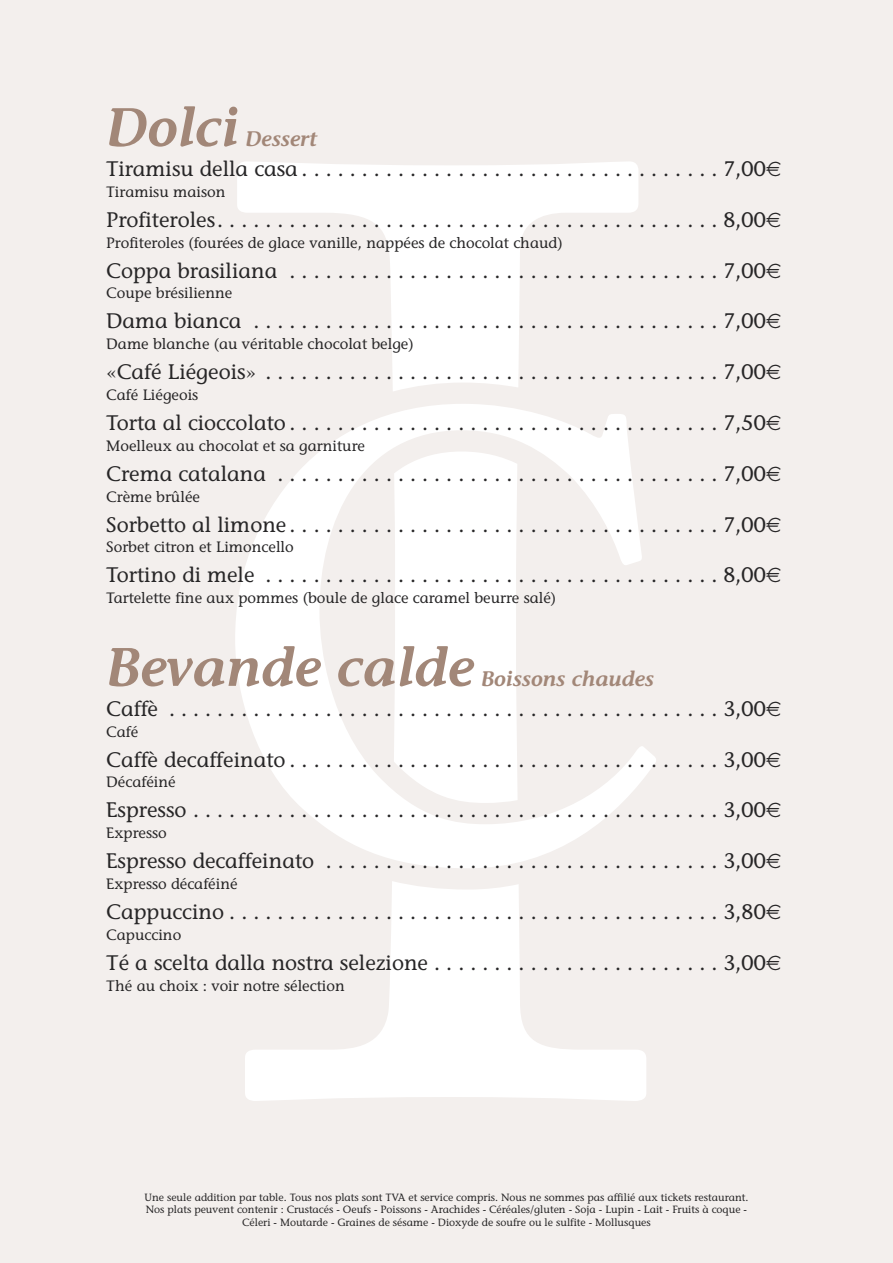
<style>
.page{position:relative;width:893px;height:1263px;background:#f3efed}
.page>*{position:absolute;margin:0;border:0;box-sizing:border-box;transform-origin:0 0}
.t1{font:italic 600 54px "Stone Informal";color:#a28778}
.t2{font:21px "Stone Informal";color:#272627}
.t3{font:italic 600 21px "Stone Informal";color:#a28778}
.t4{font:15px "Stone Informal";color:#272627}
.t5{font:10.5px/12.6px "Stone Informal";color:#272627;text-align:center}
</style>
<div class="page">
<svg style="left:237px;top:162px;width:401px;height:229px"></svg>
<svg style="left:245px;top:881px;width:401px;height:220px"></svg>
<svg style="left:235px;top:404px;width:421px;height:464px;fill:#fdfcfc"></svg>
<h1 class="t1" style="left:106px;top:106px;width:135px">Dolci</h1>
<p class="t3" style="left:246px;top:131px;width:74px">Dessert</p>
<p class="t2" style="left:106px;top:156px;width:661px">Tiramisu della casa . . . . . . . . . . . . . . . . . . . . . . . . . . . . . . . . . . . 7,00</p>
<p class="t4" style="left:106px;top:183px;width:121px">Tiramisu maison</p>
<p class="t2" style="left:106px;top:207px;width:661px">Profiteroles. . . . . . . . . . . . . . . . . . . . . . . . . . . . . . . . . . . . . . . . . . 8,00</p>
<p class="t4" style="left:106px;top:234px;width:458px">Profiteroles (fourées de glace vanille, nappées de chocolat chaud)</p>
<p class="t2" style="left:106px;top:258px;width:661px">Coppa brasiliana . . . . . . . . . . . . . . . . . . . . . . . . . . . . . . . . . . . . 7,00</p>
<p class="t4" style="left:106px;top:284px;width:128px">Coupe brésilienne</p>
<p class="t2" style="left:106px;top:309px;width:661px">Dama bianca . . . . . . . . . . . . . . . . . . . . . . . . . . . . . . . . . . . . . . . 7,00</p>
<p class="t4" style="left:106px;top:335px;width:309px">Dame blanche (au véritable chocolat belge)</p>
<p class="t2" style="left:106px;top:360px;width:661px">«Café Liégeois» . . . . . . . . . . . . . . . . . . . . . . . . . . . . . . . . . . . . . . 7,00</p>
<p class="t4" style="left:106px;top:386px;width:94px">Café Liégeois</p>
<p class="t2" style="left:106px;top:410px;width:661px">Torta al cioccolato . . . . . . . . . . . . . . . . . . . . . . . . . . . . . . . . . . . . 7,50</p>
<p class="t4" style="left:106px;top:437px;width:260px">Moelleux au chocolat et sa garniture</p>
<p class="t2" style="left:106px;top:461px;width:661px">Crema catalana . . . . . . . . . . . . . . . . . . . . . . . . . . . . . . . . . . . . . 7,00</p>
<p class="t4" style="left:106px;top:488px;width:95px">Crème brûlée</p>
<p class="t2" style="left:106px;top:512px;width:661px">Sorbetto al limone . . . . . . . . . . . . . . . . . . . . . . . . . . . . . . . . . . . . 7,00</p>
<p class="t4" style="left:106px;top:538px;width:189px">Sorbet citron et Limoncello</p>
<p class="t2" style="left:106px;top:563px;width:661px">Tortino di mele . . . . . . . . . . . . . . . . . . . . . . . . . . . . . . . . . . . . . . 8,00</p>
<p class="t4" style="left:106px;top:589px;width:451px">Tartelette fine aux pommes (boule de glace caramel beurre salé)</p>
<h1 class="t1" style="left:106px;top:646px;width:370px">Bevande calde</h1>
<p class="t3" style="left:481px;top:670px;width:175px">Boissons chaudes</p>
<p class="t2" style="left:106px;top:696px;width:661px">Caffè . . . . . . . . . . . . . . . . . . . . . . . . . . . . . . . . . . . . . . . . . . . . . . 3,00</p>
<p class="t4" style="left:106px;top:723px;width:34px">Café</p>
<p class="t2" style="left:106px;top:747px;width:661px">Caffè decaffeinato . . . . . . . . . . . . . . . . . . . . . . . . . . . . . . . . . . . . 3,00</p>
<p class="t4" style="left:106px;top:773px;width:71px">Décaféiné</p>
<p class="t2" style="left:106px;top:798px;width:661px">Espresso . . . . . . . . . . . . . . . . . . . . . . . . . . . . . . . . . . . . . . . . . . . . 3,00</p>
<p class="t4" style="left:106px;top:824px;width:62px">Expresso</p>
<p class="t2" style="left:106px;top:849px;width:661px">Espresso decaffeinato . . . . . . . . . . . . . . . . . . . . . . . . . . . . . . . . . 3,00</p>
<p class="t4" style="left:106px;top:875px;width:133px">Expresso décaféiné</p>
<p class="t2" style="left:106px;top:899px;width:661px">Cappuccino . . . . . . . . . . . . . . . . . . . . . . . . . . . . . . . . . . . . . . . . . 3,80</p>
<p class="t4" style="left:106px;top:926px;width:76px">Capuccino</p>
<p class="t2" style="left:106px;top:950px;width:661px">Té a scelta dalla nostra selezione . . . . . . . . . . . . . . . . . . . . . . . . 3,00</p>
<p class="t4" style="left:106px;top:977px;width:240px">Thé au choix : voir notre sélection</p>
<p class="t5" style="left:144px;top:1191px;width:606px">Une seule addition par table. Tous nos plats sont TVA et service compris. Nous ne sommes pas affilié aux tickets restaurant.<br>Nos plats peuvent contenir : Crustacés - Oeufs - Poissons - Arachides - Céréales/gluten - Soja - Lupin - Lait - Fruits à coque -<br>Céleri - Moutarde - Graines de sésame - Dioxyde de soufre ou le sulfite - Mollusques</p>
</div>
